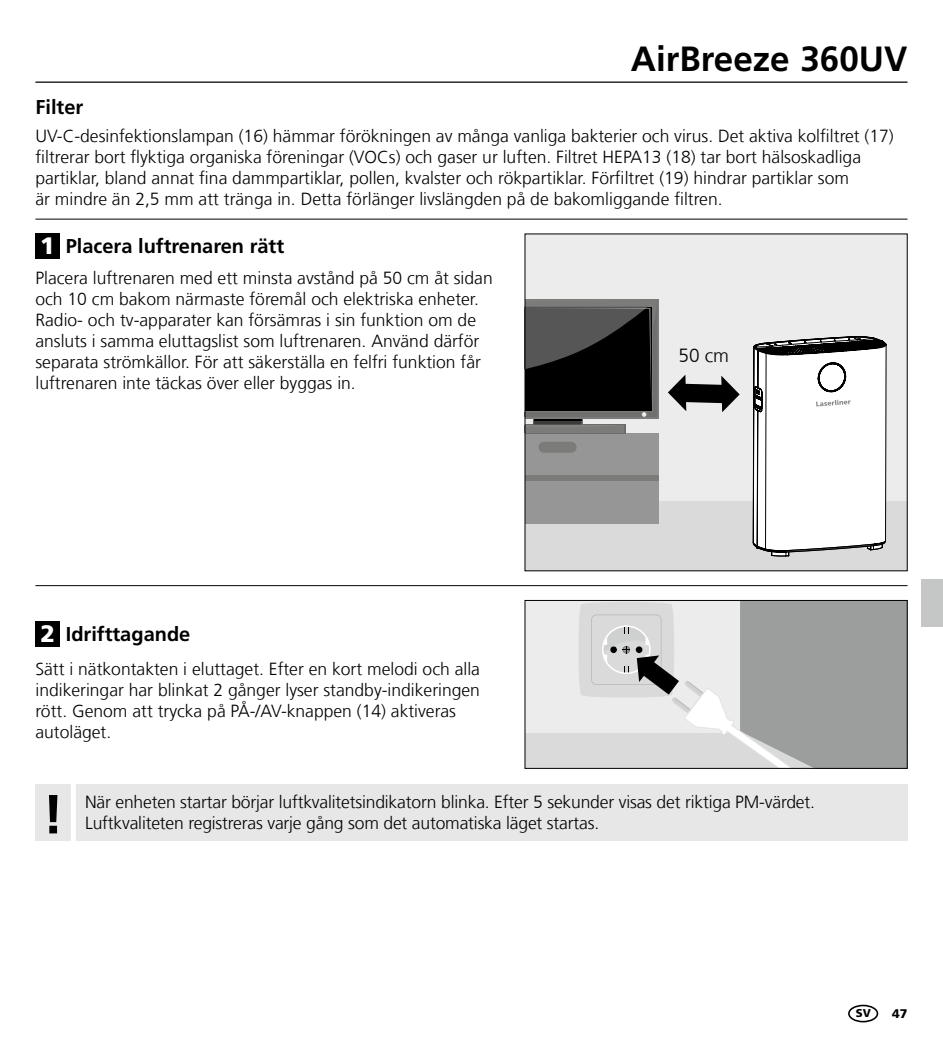
<style>
.page{position:relative;width:943px;height:1053px;background:#fff}
.page>*{position:absolute;margin:0;border:0;box-sizing:border-box;transform-origin:0 0}
.t1{font:700 55px "Frutiger LT Com";color:#000}
.t2{font:700 35px "Frutiger LT Com";color:#000}
.t3{font:700 20px "Frutiger LT Com";color:#000}
.t4{font:300 19px "Frutiger LT Com";color:#000}
.t5{font:300 17.5px/21px "Frutiger LT Com";color:#000}
.t6{font:900 12.5px "Frutiger LT Com";color:#000}
.t7{font:900 11.25px "Frutiger LT Com";color:#000}
.s1{font-weight:900;font-size:23.75px;color:#fff}
</style>
<div class="page">
<hr style="left:35px;top:81px;width:872px;height:2px;background:#000">
<hr style="left:35px;top:585px;width:872px;height:1px;background:#000">
<hr style="left:35px;top:219px;width:872px;height:1px;background:#000">
<div style="left:525px;top:234px;width:382px;height:289px;background:#ececed"></div>
<svg style="left:525px;top:300px;width:382px;height:468px"></svg>
<div style="left:35px;top:783px;width:872px;height:57px;background:#e7e7e7"></div>
<div style="left:71px;top:783px;width:5px;height:58px;background:#fff"></div>
<div style="left:35px;top:233px;width:25px;height:26px;background:#000"></div>
<div style="left:35px;top:621px;width:25px;height:25px;background:#000"></div>
<div style="left:848px;top:1004px;width:30px;height:18px;border:2px solid #000;border-radius:50%"></div>
<div style="left:921px;top:579px;width:22px;height:47px;background:#c5c6c6"></div>
<p class="t3" style="left:35px;top:96px;width:49px">Filter</p>
<h2 class="t2" style="left:631px;top:38px;width:278px">AirBreeze 360UV</h2>
<p class="t5" style="left:35px;top:125px;width:859px">UV-C-desinfektionslampan (16) hämmar förökningen av många vanliga bakterier och virus. Det aktiva kolfiltret (17) filtrerar bort flyktiga organiska föreningar (VOCs) och gaser ur luften. Filtret HEPA13 (18) tar bort hälsoskadliga partiklar, bland annat fina dammpartiklar, pollen, kvalster och rökpartiklar. Förfiltret (19) hindrar partiklar som<br>är mindre än 2,5 mm att tränga in. Detta förlänger livslängden på de bakomliggande filtren.</p>
<p class="t3" style="left:40px;top:234px;width:246px"><span class="s1">1</span> Placera luftrenaren rätt</p>
<p class="t5" style="left:35px;top:267px;width:459px">Placera luftrenaren med ett minsta avstånd på 50 cm åt sidan och 10 cm bakom närmaste föremål och elektriska enheter.<br>Radio- och tv-apparater kan försämras i sin funktion om de ansluts i samma eluttagslist som luftrenaren. Använd därför separata strömkällor. För att säkerställa en felfri funktion får luftrenaren inte täckas över eller byggas in.</p>
<p class="t3" style="left:40px;top:622px;width:151px"><span class="s1">2</span> Idrifttagande</p>
<p class="t5" style="left:35px;top:658px;width:446px">Sätt i nätkontakten i eluttaget. Efter en kort melodi och alla indikeringar har blinkat 2 gånger lyser standby-indikeringen rött. Genom att trycka på PÅ-/AV-knappen (14) aktiveras autoläget.</p>
<p class="t4" style="left:678px;top:344px;width:52px">50 cm</p>
<h1 class="t1" style="left:42px;top:782px;width:23px">!</h1>
<p class="t5" style="left:85px;top:791px;width:731px">När enheten startar börjar luftkvalitetsindikatorn blinka. Efter 5 sekunder visas det riktiga PM-värdet.</p>
<p class="t5" style="left:85px;top:812px;width:515px">Luftkvaliteten registreras varje gång som det automatiska läget startas.</p>
<p class="t7" style="left:856px;top:1006px;width:17px">SV</p>
<p class="t6" style="left:892px;top:1005px;width:17px">47</p>
</div>
